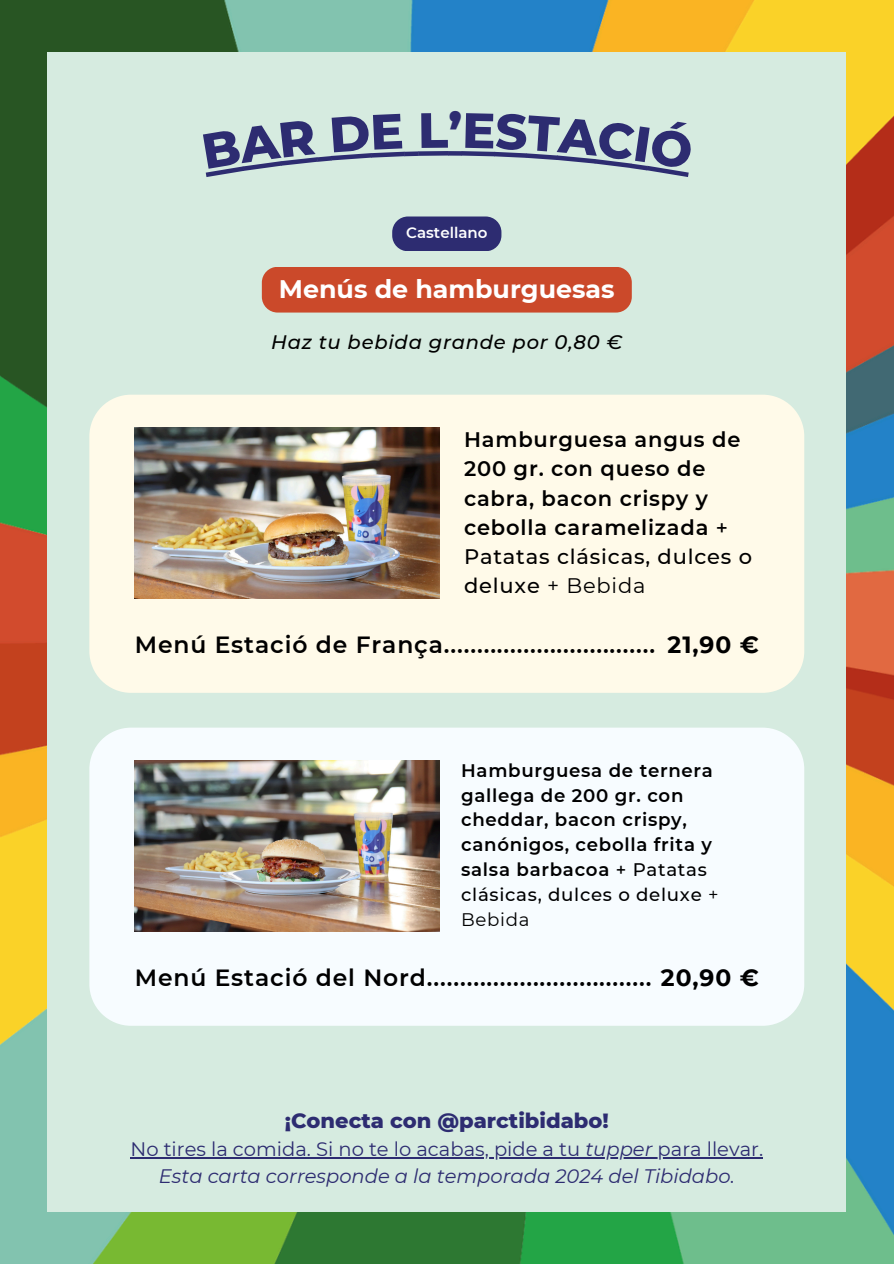
<style>
.page{position:relative;width:894px;height:1264px;background:#fff}
.page>*{position:absolute;margin:0;border:0;box-sizing:border-box;transform-origin:0 0}
.t1{font:800 49.5px "Montserrat";color:#2d2c71}
.t2{font:700 25.35px "Montserrat";color:#fff}
.t3{font:600 23.4px "Montserrat";letter-spacing:.04em;color:#000}
.t4{font:600 21px/29.2px "Montserrat";letter-spacing:.04em;color:#000}
.t5{font:800 21px "Montserrat";color:#2d2c71}
.t6{font:italic 19.5px/27px "Montserrat";color:#2d2c71;text-align:center}
.t7{font:italic 500 19.5px "Montserrat";letter-spacing:.04em;color:#000}
.t8{font:600 18.15px/24.8px "Montserrat";letter-spacing:.04em;color:#000}
.t9{font:600 15px "Montserrat";color:#fff}
.s1{font-weight:500}
.s2{font-weight:400}
.s3{font-weight:700}
.s4{font-style:normal}
</style>
<div class="page">
<img style="left:0;top:0;width:893px;height:1263px">
<div style="left:48px;top:52px;width:797px;height:1159px;background:#d6ebe0"></div>
<div style="left:404px;top:151px;width:14px;height:5px;background:#2d2c71"></div>
<div style="left:418px;top:151px;width:30px;height:5px;background:#2d2c71"></div>
<div style="left:448px;top:151px;width:14px;height:5px;background:#2d2c71"></div>
<div style="left:89px;top:394px;width:715px;height:299px;background:#fffae9"></div>
<div style="left:262px;top:267px;width:369px;height:45px;background:#cb492a;border-radius:16px"></div>
<div style="left:89px;top:727px;width:715px;height:298px;background:#f7fcff"></div>
<img style="left:135px;top:428px;width:304px;height:171px">
<img style="left:135px;top:760px;width:304px;height:171px">
<div style="left:392px;top:216px;width:109px;height:35px;background:#2d2c71;border-radius:16px"></div>
<hr style="left:130px;top:1156px;width:455px;height:2px;background:#2d2c71">
<hr style="left:585px;top:1156px;width:67px;height:2px;background:#2d2c71">
<hr style="left:652px;top:1156px;width:111px;height:2px;background:#2d2c71">
<svg style="left:205px;top:151px;width:199px;height:26px"></svg>
<svg style="left:461px;top:151px;width:228px;height:26px"></svg>
<p class="t1" style="left:448px;top:100px;width:16px">’</p>
<p class="t9" style="left:406px;top:223px;width:83px">Castellano</p>
<h2 class="t2" style="left:279px;top:274px;width:337px">Menús de hamburguesas</h2>
<p class="t7" style="left:271px;top:330px;width:352px">Haz tu bebida grande por 0,80 €</p>
<p class="t4" style="left:464px;top:425px;width:289px">Hamburguesa angus de<br>200 gr. con queso de cabra, bacon crispy y cebolla caramelizada <span class="s1">+<br>Patatas clásicas, dulces o deluxe</span> <span class="s2">+ Bebida</span></p>
<p class="t3" style="left:135px;top:630px;width:625px">Menú Estació de França................................ <span class="s3">21,90 €</span></p>
<p class="t8" style="left:461px;top:758px;width:259px">Hamburguesa de ternera gallega de 200 gr. con cheddar, bacon crispy, canónigos, cebolla frita y salsa barbacoa <span class="s1">+ Patatas clásicas, dulces o deluxe</span> <span class="s2">+<br>Bebida</span></p>
<p class="t3" style="left:135px;top:963px;width:625px">Menú Estació del Nord.................................. <span class="s3">20,90 €</span></p>
<p class="t5" style="left:285px;top:1107px;width:325px">¡Conecta con @parctibidabo!</p>
<p class="t6" style="left:130px;top:1135px;width:634px"><span class="s4">No tires la comida. Si no te lo acabas, pide a tu</span> tupper <span class="s4">para llevar.<br></span>Esta carta corresponde a la temporada 2024 del Tibidabo.</p>
</div>
